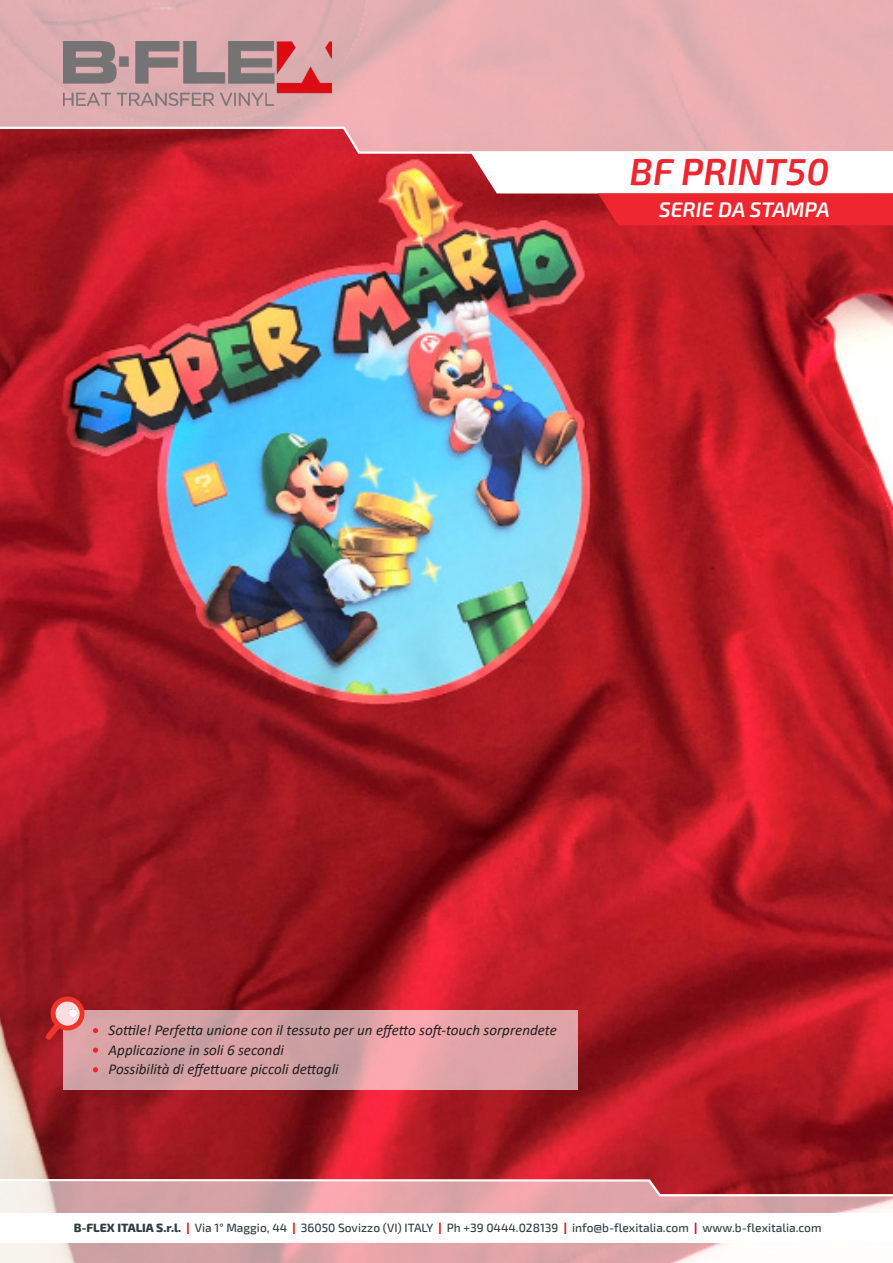
<style>
.page{position:relative;width:893px;height:1263px;background:#fff}
.page>*{position:absolute;margin:0;border:0;box-sizing:border-box;transform-origin:0 0}
.Testo{font:italic 600 37.5px "Exo 2";color:#ee262f}
.Testo-2{font:italic 600 21px "Exo 2";color:#fff}
.Testo-3{font:italic 15px "Calibri";color:#231f20}
.Contatti{font:500 12px "Exo 2";color:#323c3f}
.s1{font-weight:800}
.s2{font-weight:800;color:#dc0c15}
</style>
<div class="page">
<img style="left:0;top:225px;width:893px;height:953px">
<svg style="left:64px;top:1010px;width:514px;height:80px;background:#d9a2a5"></svg>
<svg style="left:45px;top:994px;width:42px;height:46px;background:#d26767"></svg>
<svg style="left:93px;top:1028px;width:5px;height:5px"></svg>
<svg style="left:93px;top:1047px;width:5px;height:6px"></svg>
<svg style="left:93px;top:1067px;width:5px;height:5px"></svg>
<svg style="left:0;top:1197px;width:893px;height:66px;background:#e2b6b8"></svg>
<svg style="left:0;top:1178px;width:893px;height:19px;background:#d18c90"></svg>
<div style="left:0;top:1213px;width:893px;height:29px;background:#fff"></div>
<svg style="left:0;top:0;width:893px;height:126px;background:#e5aeb1"></svg>
<img style="left:64px;top:41px;width:267px;height:64px">
<svg style="left:0;top:126px;width:893px;height:99px"></svg>
<p class="Testo" style="left:630px;top:150px;width:201px">BF PRINT50</p>
<p class="Testo-2" style="left:659px;top:197px;width:172px">SERIE DA STAMPA</p>
<p class="Testo-3" style="left:109px;top:1020px;width:450px">Sottile! Perfetta unione con il tessuto per un effetto soft-touch sorprendete</p>
<p class="Testo-3" style="left:109px;top:1039px;width:177px">Applicazione in soli 6 secondi</p>
<p class="Testo-3" style="left:109px;top:1059px;width:231px">Possibilità di effettuare piccoli dettagli</p>
<p class="Contatti" style="left:74px;top:1220px;width:749px"><span class="s1">B-FLEX ITALIA S.r.l.</span> <span class="s2">|</span> Via 1° Maggio, 44 <span class="s2">|</span> 36050 Sovizzo (VI) ITALY <span class="s2">|</span> Ph +39 0444.028139 <span class="s2">|</span> info@b-flexitalia.com <span class="s2">|</span> www.b-flexitalia.com</p>
</div>
